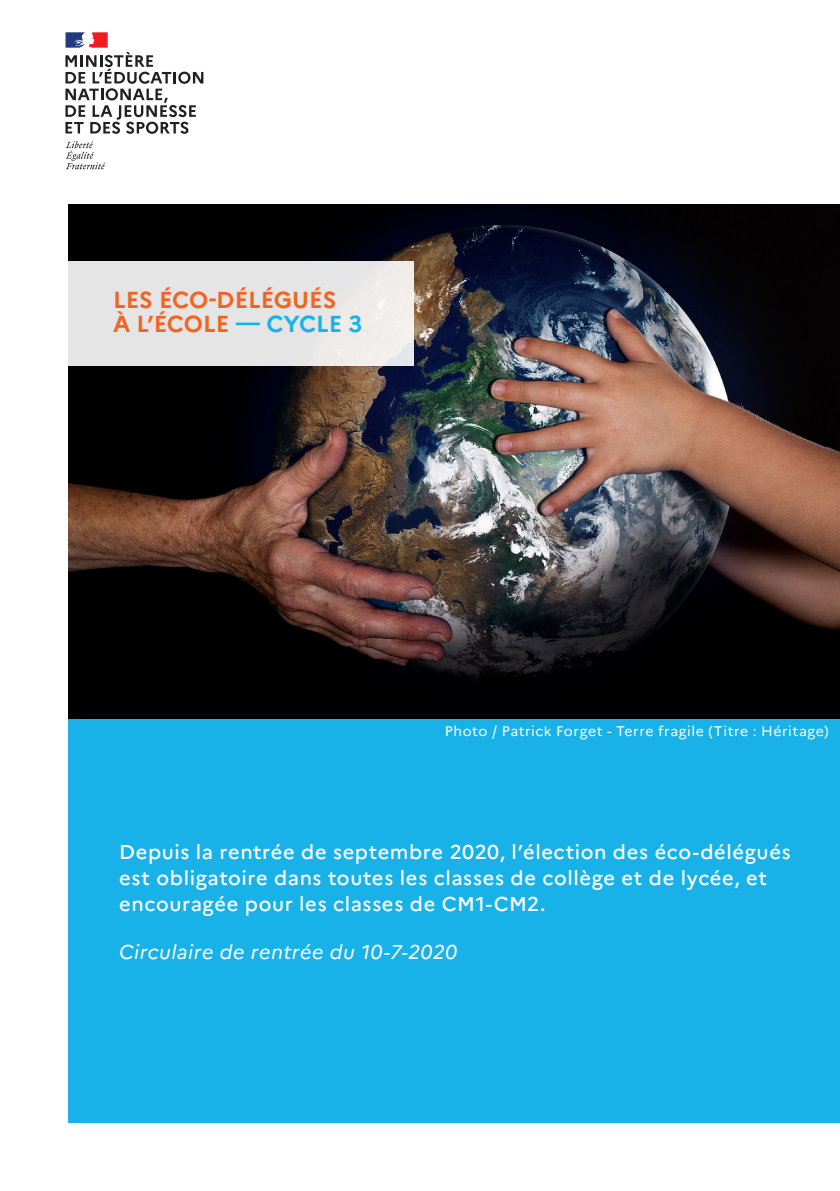
<style>
.page{position:relative;width:840px;height:1191px;background:#fff}
.page>*{position:absolute;margin:0;border:0;box-sizing:border-box;transform-origin:0 0}
.t1{font:700 23.2px "Marianne";color:#f16522}
.Texte_courant{font:500 20px/26px "Marianne";letter-spacing:.03em;color:#fff}
.Texte_courant-2{font:italic 20px "Marianne";letter-spacing:.02em;color:#fff}
.Texte_courant-3{font:14px "Marianne";letter-spacing:.04em;color:#fff}
.s1{color:#18b2e8}
</style>
<div class="page">
<div style="left:68px;top:204px;width:771px;height:919px;background:#18b2e8"></div>
<svg style="left:66px;top:141px;width:39px;height:28px"></svg>
<svg style="left:65px;top:32px;width:138px;height:102px"></svg>
<img style="left:68px;top:204px;width:771px;height:514px">
<div style="left:68px;top:261px;width:346px;height:104px;background:linear-gradient(to right,#e2e3e3,#edebe9)"></div>
<p class="t1" style="left:113px;top:286px;width:224px">LES ÉCO-DÉLÉGUÉS</p>
<p class="t1" style="left:113px;top:310px;width:251px">À L’ÉCOLE <span class="s1">— CYCLE 3</span></p>
<p class="Texte_courant-3" style="left:444px;top:723px;width:385px">Photo / Patrick Forget - Terre fragile (Titre : Héritage)</p>
<p class="Texte_courant" style="left:119px;top:838px;width:672px">Depuis la rentrée de septembre 2020, l’élection des éco-délégués est obligatoire dans toutes les classes de collège et de lycée, et encouragée pour les classes de CM1-CM2.</p>
<p class="Texte_courant-2" style="left:119px;top:940px;width:339px">Circulaire de rentrée du 10-7-2020</p>
</div>
